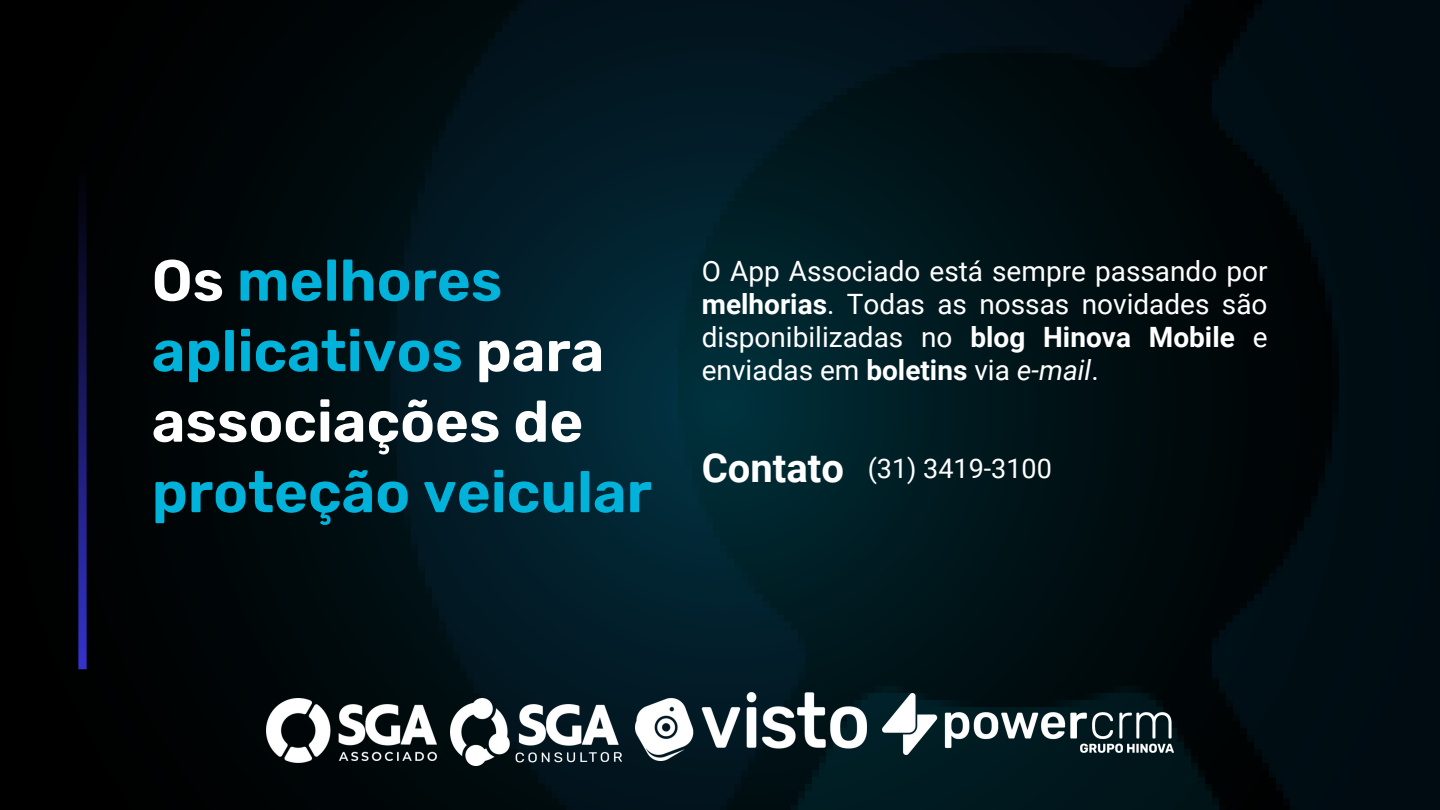
<style>
.page{position:relative;width:1440px;height:810px;background:#000405}
.page>*{position:absolute;margin:0;border:0;box-sizing:border-box;transform-origin:0 0}
.t1{font:600 58px/70.5px "Rubik";color:#01b3da}
.t2{font:700 40px "Roboto";color:#fff}
.t3{font:28px/33px "Roboto";color:#fff;text-align:justify}
.t4{font:27px "Roboto";color:#fff}
.s1{color:#fff}
.s2{font-weight:700}
.s3{font-style:italic}
</style>
<div class="page">
<img style="left:391px;top:0;width:1049px;height:810px">
<img style="left:635px;top:692px;width:231px;height:69px">
<img style="left:266px;top:698px;width:170px;height:65px">
<img style="left:451px;top:698px;width:170px;height:68px">
<img style="left:882px;top:693px;width:291px;height:61px">
<svg style="left:78px;top:199px;width:9px;height:470px;background:#191964"></svg>
<p class="t1" style="left:152px;top:246px;width:502px"><span class="s1">Os</span> melhores aplicativos <span class="s1">para associações de </span>proteção veicular</p>
<h1 class="t3" style="left:702px;top:255px;width:567px">O App Associado está sempre passando por <span class="s2">melhorias</span>. Todas as nossas novidades são disponibilizadas no <span class="s2">blog Hinova Mobile</span> e enviadas em <span class="s2">boletins</span> via <span class="s3">e-mail</span>.</h1>
<p class="t2" style="left:702px;top:445px;width:144px">Contato</p>
<p class="t4" style="left:868px;top:453px;width:186px">(31) 3419-3100</p>
</div>
